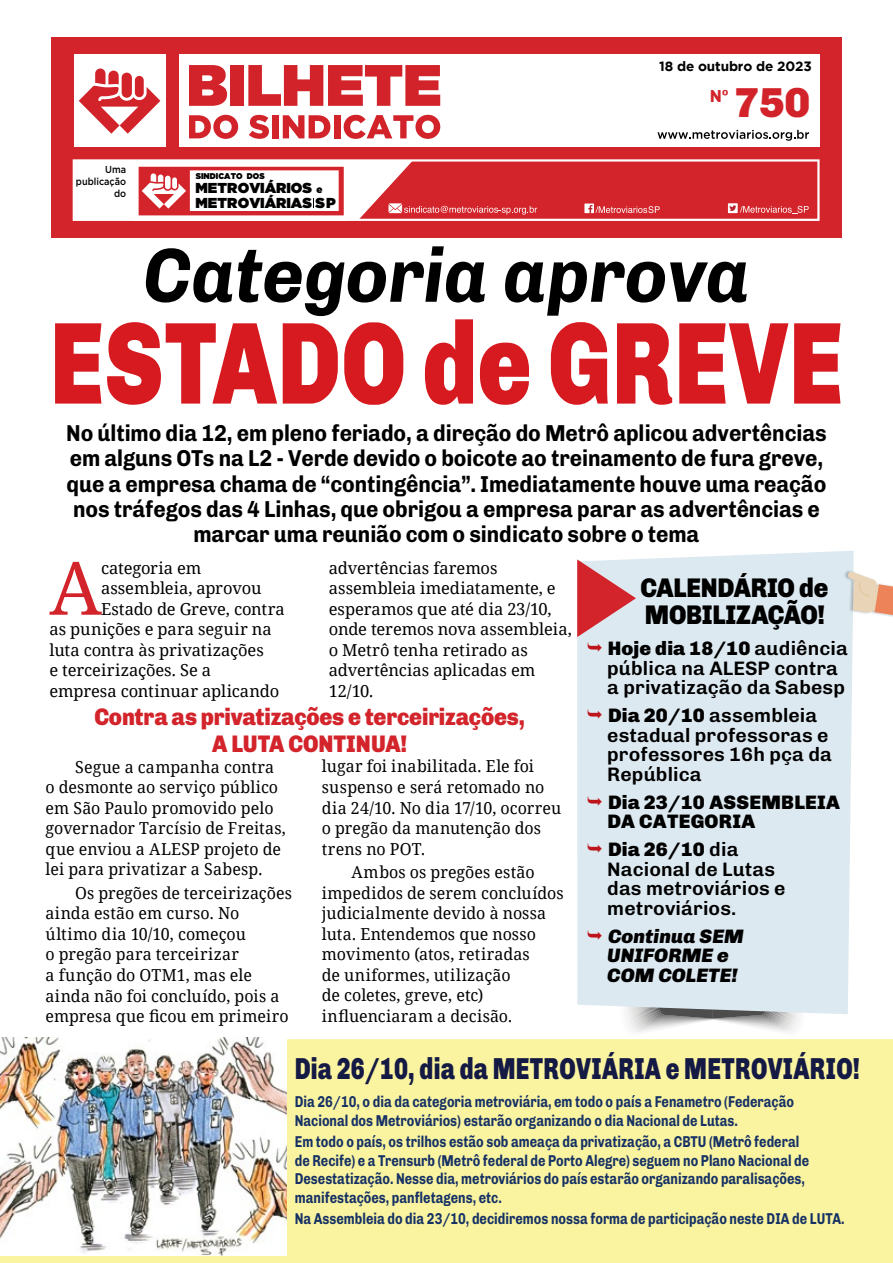
<style>
.page{position:relative;width:893px;height:1263px;background:#fff}
.page>*{position:absolute;margin:0;border:0;box-sizing:border-box;transform-origin:0 0}
.t1{font:900 117px "Chivo";letter-spacing:.01em;color:#d71920;scale:.77 1}
.t2{font:italic 700 76.95px "Chivo";color:#000;scale:.93 1}
.t3{font:74.1px "Droid Serif";color:#d2242a}
.t4{font:900 42px "Chivo";color:#d2232a}
.t5{font:900 30.3px "Chivo";letter-spacing:.015em;color:#141a44;scale:.75 1}
.t6{font:900 27px/27px "Chivo";letter-spacing:-.01em;color:#000;scale:.9 1}
.t7{font:900 24px/27px "Chivo";letter-spacing:-.01em;color:#d2242a;text-align:center;scale:.9 1}
.t8{font:700 23.1px/25.2px "Chivo";letter-spacing:-.005em;color:#000;text-align:center;scale:.91 1}
.t9{font:600 19.5px/19.5px "Chivo";letter-spacing:.005em;color:#000}
.t10{font:italic 900 19.5px/19.5px "Chivo";letter-spacing:.005em;color:#000}
.t11{font:900 19.5px/19.5px "Chivo";letter-spacing:.015em;color:#000}
.t12{font:700 17.4px "Chivo";color:#d2232a}
.t13{font:16.5px/20.5px "Droid Serif";color:#000}
.t14{font:700 15.75px/18.9px "Chivo";color:#163164;scale:.8 1}
.t15{font:900 14.4px/15px "Gotham HTF";color:#000}
.t16{font:700 13.5px "Gotham";letter-spacing:-.01em;color:#000}
.t17{font:500 10.2px/12.1px "Gotham HTF";color:#000;text-align:right;scale:.9 1}
.t18{font:900 8.4px "Gotham HTF";color:#000;scale:.95 1}
.s1{font-size:10.2px}
.s2{font-weight:900}
</style>
<div class="page">
<svg style="left:626px;top:1014px;width:173px;height:18px"></svg>
<div style="left:0;top:1039px;width:893px;height:224px;background:#faf4a1"></div>
<div style="left:577px;top:551px;width:277px;height:463px;background:#dde9f0"></div>
<div style="left:51px;top:37px;width:791px;height:200px;background:#d2242a"></div>
<div style="left:179px;top:54px;width:640px;height:93px;background:#fff"></div>
<div style="left:74px;top:54px;width:92px;height:93px;background:#fff"></div>
<svg style="left:79px;top:68px;width:81px;height:66px"></svg>
<svg style="left:73px;top:159px;width:747px;height:62px"></svg>
<svg style="left:189px;top:65px;width:38px;height:41px;background:#d9454b"></svg>
<div style="left:230px;top:65px;width:14px;height:41px;background:#d2232a"></div>
<svg style="left:248px;top:65px;width:192px;height:41px"></svg>
<svg style="left:189px;top:115px;width:49px;height:24px"></svg>
<svg style="left:249px;top:115px;width:20px;height:24px"></svg>
<div style="left:272px;top:115px;width:7px;height:23px;background:#d2232a"></div>
<svg style="left:283px;top:115px;width:47px;height:23px"></svg>
<div style="left:334px;top:115px;width:6px;height:23px;background:#d2232a"></div>
<svg style="left:344px;top:115px;width:96px;height:24px"></svg>
<div style="left:584px;top:204px;width:10px;height:9px;background:#fff"></div>
<div style="left:728px;top:203px;width:10px;height:10px;background:#fff"></div>
<svg style="left:729px;top:205px;width:80px;height:9px"></svg>
<svg style="left:657px;top:130px;width:152px;height:11px"></svg>
<svg style="left:588px;top:205px;width:72px;height:8px"></svg>
<svg style="left:74px;top:160px;width:463px;height:60px"></svg>
<svg style="left:577px;top:559px;width:59px;height:78px;background:#d8878d"></svg>
<img style="left:0;top:1037px;width:287px;height:219px">
<img style="left:844px;top:570px;width:10px;height:57px">
<svg style="left:847px;top:571px;width:46px;height:54px"></svg>
<svg style="left:588px;top:643px;width:14px;height:9px"></svg>
<svg style="left:588px;top:710px;width:14px;height:9px"></svg>
<svg style="left:588px;top:796px;width:14px;height:10px"></svg>
<svg style="left:588px;top:844px;width:14px;height:9px"></svg>
<svg style="left:588px;top:930px;width:14px;height:10px"></svg>
<p class="t17" style="left:76px;top:163px;width:57px">Uma publicação do</p>
<p class="t16" style="left:659px;top:59px;width:154px">18 de outubro de 2023</p>
<h3 class="t4" style="left:734px;top:70px;width:78px">750</h3>
<p class="t12" style="left:710px;top:82px;width:20px">Nº</p>
<p class="t18" style="left:196px;top:171px;width:74px">SINDICATO DOS</p>
<p class="t15" style="left:196px;top:180px;width:142px">METROVIÁRIOS <span class="s1">e<br></span>METROVIÁRIAS SP</p>
<h2 class="t2" style="left:143px;top:216px;width:654px">Categoria aprova</h2>
<h1 class="t1" style="left:50px;top:274px;width:1031px">ESTADO de GREVE</h1>
<p class="t8" style="left:66px;top:420px;width:837px">No último dia 12, em pleno feriado, a direção do Metrô aplicou advertências em alguns OTs na L2 - Verde devido o boicote ao treinamento de fura greve, que a empresa chama de “contingência”. Imediatamente houve uma reação nos tráfegos das 4 Linhas, que obrigou a empresa parar as advertências e marcar uma reunião com o sindicato sobre o tema</p>
<p class="t13" style="left:329px;top:557px;width:245px">advertências faremos assembleia imediatamente, e esperamos que até dia 23/10, onde teremos nova assembleia, o Metrô tenha retirado as advertências aplicadas em<br>12/10.</p>
<h3 class="t7" style="left:94px;top:702px;width:480px">Contra as privatizações e terceirizações,<br>A LUTA CONTINUA!</h3>
<p class="t13" style="left:46px;top:756px;width:242px;text-indent:30px">Segue a campanha contra o desmonte ao serviço público em São Paulo promovido pelo governador Tarcísio de Freitas, que enviou a ALESP projeto de lei para privatizar a Sabesp.</p>
<p class="t13" style="left:46px;top:882px;width:248px;text-indent:30px">Os pregões de terceirizações ainda estão em curso. No último dia 10/10, começou<br>o pregão para terceirizar<br>a função do OTM1, mas ele ainda não foi concluído, pois a empresa que ficou em primeiro</p>
<h3 class="t3" style="left:50px;top:537px;width:54px">A</h3>
<p class="t13" style="left:101px;top:557px;width:102px">categoria em</p>
<p class="t13" style="left:101px;top:577px;width:162px">assembleia, aprovou</p>
<p class="t13" style="left:101px;top:598px;width:185px">Estado de Greve, contra</p>
<p class="t13" style="left:50px;top:619px;width:224px">as punições e para seguir na</p>
<p class="t13" style="left:50px;top:639px;width:216px">luta contra às privatizações</p>
<p class="t13" style="left:50px;top:660px;width:163px">e terceirizações. Se a</p>
<p class="t13" style="left:50px;top:680px;width:231px">empresa continuar aplicando</p>
<p class="t13" style="left:322px;top:756px;width:241px">lugar foi inabilitada. Ele foi suspenso e será retomado no dia 24/10. No dia 17/10, ocorreu o pregão da manutenção dos trens no POT.</p>
<p class="t13" style="left:322px;top:861px;width:243px;text-indent:30px">Ambos os pregões estão impedidos de serem concluídos judicialmente devido à nossa luta. Entendemos que nosso movimento (atos, retiradas<br>de uniformes, utilização<br>de coletes, greve, etc) influenciaram a decisão.</p>
<h3 class="t6" style="left:640px;top:573px;width:210px">CALENDÁRIO de<br>MOBILIZAÇÃO!</h3>
<p class="t9" style="left:607px;top:638px;width:242px"><span class="s2">Hoje dia 18/10</span> audiência pública na ALESP contra a privatização da Sabesp</p>
<p class="t9" style="left:607px;top:705px;width:226px"><span class="s2">Dia 20/10</span> assembleia estadual professoras e professores 16h pça da<br>República</p>
<p class="t11" style="left:607px;top:792px;width:234px">Dia 23/10 ASSEMBLEIA<br>DA CATEGORIA</p>
<p class="t9" style="left:607px;top:839px;width:180px"><span class="s2">Dia 26/10</span> dia<br>Nacional de Lutas das metroviários e metroviários.</p>
<p class="t10" style="left:607px;top:926px;width:138px">Continua SEM<br>UNIFORME e<br>COM COLETE!</p>
<h3 class="t5" style="left:295px;top:1046px;width:755px">Dia 26/10, dia da METROVIÁRIA e METROVIÁRIO!</h3>
<p class="t14" style="left:295px;top:1091px;width:625px">Dia 26/10, o dia da categoria metroviária, em todo o país a Fenametro (Federação<br>Nacional dos Metroviários) estarão organizando o dia Nacional de Lutas.</p>
<p class="t14" style="left:295px;top:1131px;width:645px">Em todo o país, os trilhos estão sob ameaça da privatização, a CBTU (Metrô federal de Recife) e a Trensurb (Metrô federal de Porto Alegre) seguem no Plano Nacional de Desestatização. Nesse dia, metroviários do país estarão organizando paralisações, manifestações, panfletagens, etc.</p>
<p class="t14" style="left:295px;top:1209px;width:689px">Na Assembleia do dia 23/10, decidiremos nossa forma de participação neste DIA de LUTA.</p>
</div>
